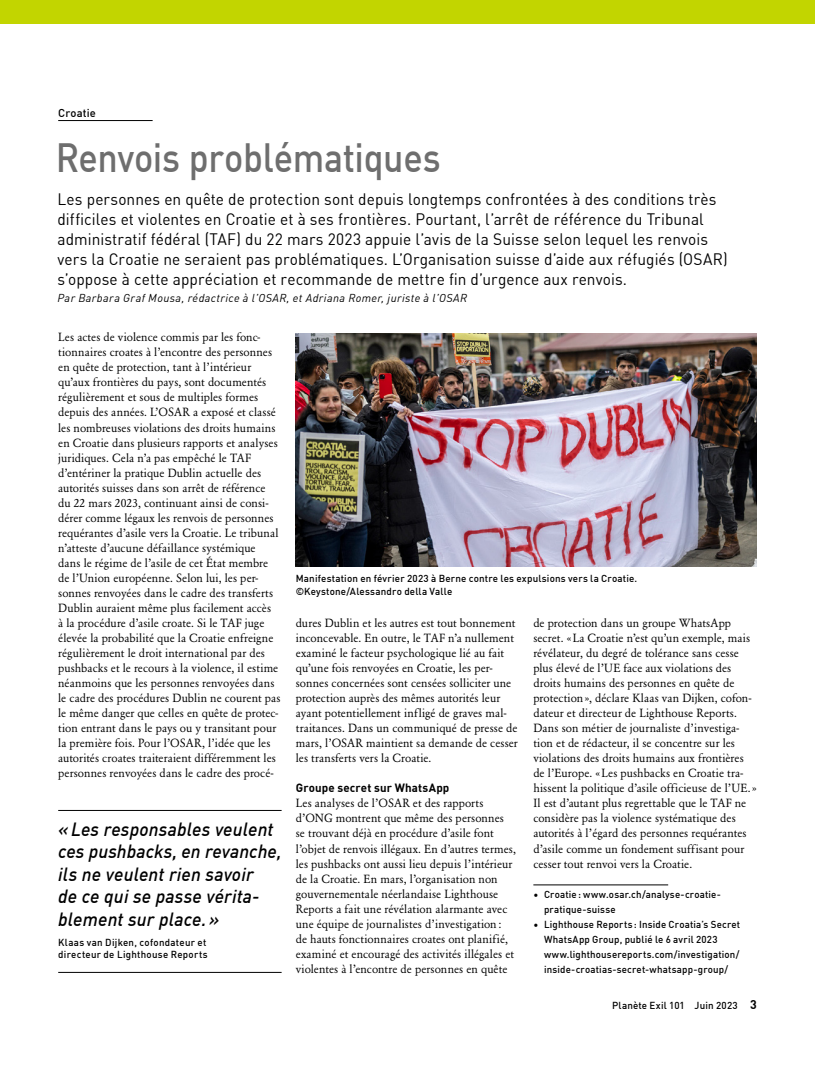
<style>
.page{position:relative;width:815px;height:1081px;background:#fff}
.page>*{position:absolute;margin:0;border:0;box-sizing:border-box;transform-origin:0 0}
.T1_Titel__fr{font:500 40px "DIN Offc";letter-spacing:-.01em;color:#6e6e6e;scale:.9 1}
.Citation_fr{font:italic 500 18.75px/22.5px "DIN Offc";letter-spacing:.01em;color:#000}
.Lead__fr{font:16.25px/20px "DIN Offc";letter-spacing:.005em;color:#000;scale:.95 1}
.Grund__fr{font:11.75px/15px "Garamond BE Pro";letter-spacing:.005em;color:#000}
.Zwischentitel__fr{font:700 11.75px "DIN Offc";letter-spacing:.01em;color:#000}
.Lead__fr-2{font:italic 11.25px "DIN Offc";letter-spacing:.035em;color:#000}
.Rubrik{font:500 11.25px "DIN Offc";letter-spacing:.01em;color:#000}
.Bildlegende__fr{font:500 10px/15px "DIN Offc";letter-spacing:.02em;color:#000}
.Citation_fr-2{font:500 10px/12px "DIN Offc";letter-spacing:.03em;color:#000}
.s1{font-weight:700;font-size:12.5px}
</style>
<div class="page">
<hr style="left:533px;top:884px;width:135px;height:1px;background:#000">
<hr style="left:58px;top:120px;width:95px;height:1px;background:#000">
<hr style="left:58px;top:810px;width:224px;height:1px;background:#000">
<hr style="left:58px;top:972px;width:224px;height:1px;background:#000">
<img style="left:296px;top:334px;width:461px;height:233px">
<div style="left:0;top:0;width:815px;height:23px;background:#c2d500"></div>
<p class="Rubrik" style="left:58px;top:105px;width:39px">Croatie</p>
<p class="T1_Titel__fr" style="left:56px;top:132px;width:429px">Renvois problématiques</p>
<p class="Lead__fr" style="left:58px;top:189px;width:707px">Les personnes en quête de protection sont depuis longtemps confrontées à des conditions très difficiles et violentes en Croatie et à ses frontières. Pourtant, l’arrêt de référence du Tribunal administratif fédéral (TAF) du 22 mars 2023 appuie l’avis de la Suisse selon lequel les renvois vers la Croatie ne seraient pas problématiques. L’Organisation suisse d’aide aux réfugiés (OSAR) s’oppose à cette appréciation et recommande de mettre fin d’urgence aux renvois.</p>
<p class="Lead__fr-2" style="left:58px;top:291px;width:411px">Par Barbara Graf Mousa, rédactrice à l’OSAR, et Adriana Romer, juriste à l’OSAR</p>
<p class="Grund__fr" style="left:58px;top:330px;width:224px">Les actes de violence commis par les fonc&shy;tionnaires croates à l’encontre des personnes en quête de protection, tant à l’intérieur qu’aux frontières du pays, sont documentés régulièrement et sous de multiples formes depuis des années. L’OSAR a exposé et classé les nombreuses violations des droits humains en Croatie dans plusieurs rapports et analyses juridiques. Cela n’a pas empêché le TAF d’entériner la pratique Dublin actuelle des autorités suisses dans son arrêt de référence du 22 mars 2023, continuant ainsi de consi&shy;dérer comme légaux les renvois de personnes requérantes d’asile vers la Croatie. Le tribunal n’atteste d’aucune défaillance systémique dans le régime de l’asile de cet État membre de l’Union européenne. Selon lui, les per&shy;sonnes renvoyées dans le cadre des transferts Dublin auraient même plus facilement accès<br>à la procédure d’asile croate. Si le TAF juge élevée la probabilité que la Croatie enfreigne régulièrement le droit international par des pushbacks et le recours à la violence, il estime néanmoins que les personnes renvoyées dans le cadre des procédures Dublin ne courent pas le même danger que celles en quête de protec&shy;tion entrant dans le pays ou y transitant pour la première fois. Pour l’OSAR, l’idée que les autorités croates traiteraient différemment les personnes renvoyées dans le cadre des procé-</p>
<p class="Citation_fr" style="left:58px;top:818px;width:225px">« Les responsables veulent ces pushbacks, en revanche, ils ne veulent rien savoir<br>de ce qui se passe vérita&shy;blement sur place. »</p>
<p class="Citation_fr-2" style="left:58px;top:936px;width:151px">Klaas van Dijken, cofondateur et directeur de Lighthouse Reports</p>
<p class="Bildlegende__fr" style="left:296px;top:572px;width:343px;line-height:13.1px">Manifestation en février 2023 à Berne contre les expulsions vers la Croatie. ©Keystone/Alessandro della Valle</p>
<p class="Grund__fr" style="left:296px;top:615px;width:223px">dures Dublin et les autres est tout bonnement inconcevable. En outre, le TAF n’a nullement examiné le facteur psychologique lié au fait qu’une fois renvoyées en Croatie, les per&shy;sonnes concernées sont censées solliciter une protection auprès des mêmes autorités leur ayant potentiellement infligé de graves mal&shy;traitances. Dans un communiqué de presse de mars, l’OSAR maintient sa demande de cesser les transferts vers la Croatie.</p>
<p class="Zwischentitel__fr" style="left:296px;top:780px;width:155px">Groupe secret sur WhatsApp</p>
<p class="Grund__fr" style="left:296px;top:796px;width:222px">Les analyses de l’OSAR et des rapports d’ONG montrent que même des personnes se trouvant déjà en procédure d’asile font l’objet de renvois illégaux. En d’autres termes, les pushbacks ont aussi lieu depuis l’intérieur de la Croatie. En mars, l’organisation non gouvernementale néerlandaise Lighthouse Reports a fait une révélation alarmante avec une équipe de journalistes d’investigation:<br>de hauts fonctionnaires croates ont planifié, examiné et encouragé des activités illégales et violentes à l’encontre de personnes en quête</p>
<p class="Grund__fr" style="left:533px;top:615px;width:225px">de protection dans un groupe WhatsApp secret. «La Croatie n’est qu’un exemple, mais révélateur, du degré de tolérance sans cesse plus élevé de l’UE face aux violations des droits humains des personnes en quête de protection», déclare Klaas van Dijken, cofon&shy;dateur et directeur de Lighthouse Reports.<br>Dans son métier de journaliste d’investiga&shy;tion et de rédacteur, il se concentre sur les violations des droits humains aux frontières de l’Europe. «Les pushbacks en Croatie tra&shy;hissent la politique d’asile officieuse de l’UE.» Il est d’autant plus regrettable que le TAF ne considère pas la violence systématique des autorités à l’égard des personnes requérantes d’asile comme un fondement suffisant pour cesser tout renvoi vers la Croatie.</p>
<p class="Bildlegende__fr" style="left:544px;top:886px;width:178px;text-indent:-11px">• Croatie: www.osar.ch/analyse-croatie&shy;pratique-suisse</p>
<p class="Bildlegende__fr" style="left:544px;top:916px;width:198px;text-indent:-11px">• Lighthouse Reports: Inside Croatia’s Secret WhatsApp Group, publié le 6 avril 2023 www.lighthousereports.com/investigation/ inside-croatias-secret-whatsapp-group/</p>
<p class="Bildlegende__fr" style="left:612px;top:998px;width:146px">Planète Exil 101 Juin 2023 <span class="s1">3</span></p>
</div>
